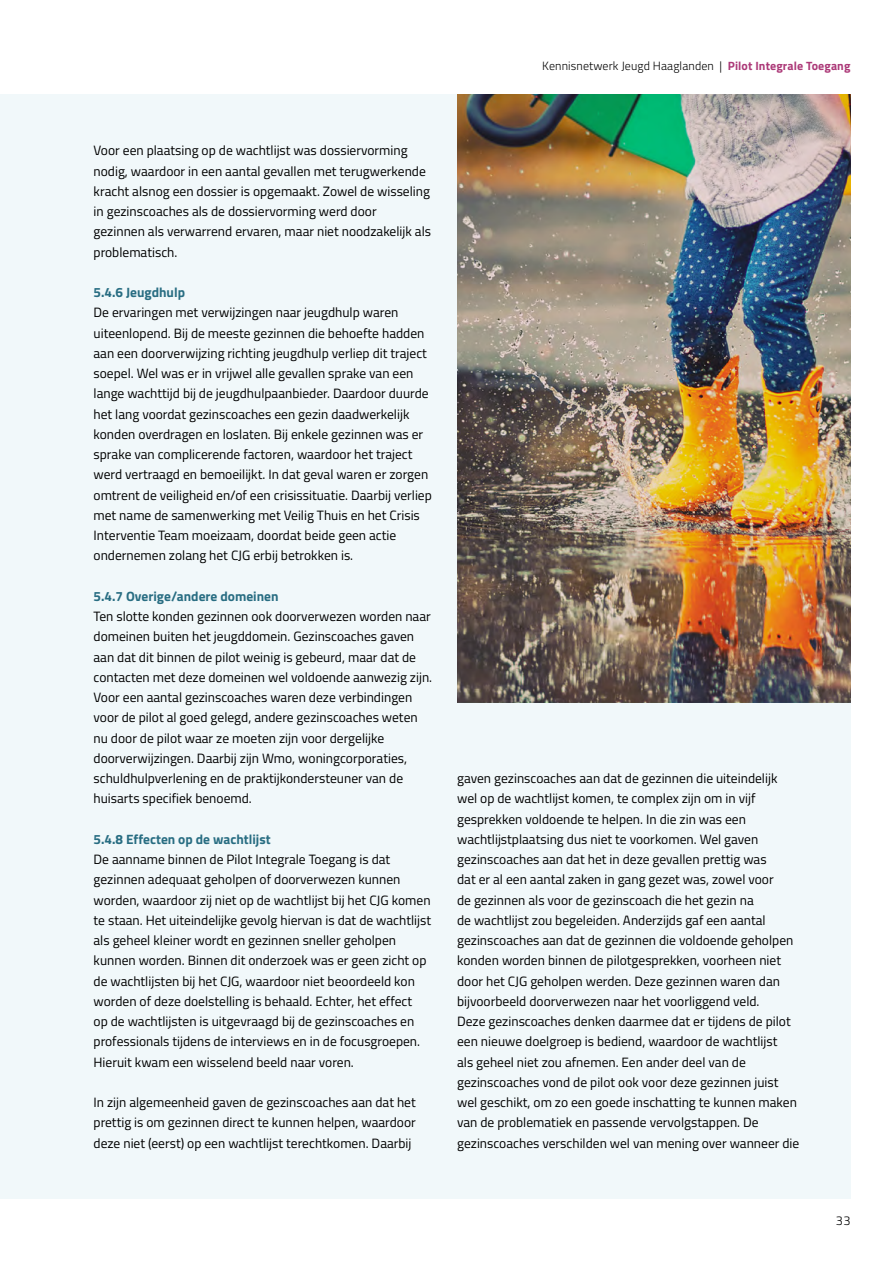
<style>
.page{position:relative;width:893px;height:1263px;background:#fff}
.page>*{position:absolute;margin:0;border:0;box-sizing:border-box;transform-origin:0 0}
.t1{font:13.5px/20.2px "Cairo";color:#000}
.t2{font:700 13.5px "Cairo";color:#286d82}
.t3{font:300 12.75px "Cairo";color:#000}
.t4{font:300 12px "Cairo";letter-spacing:.01em;color:#000}
.s1{font-weight:700;color:#ac3978}
</style>
<div class="page">
<div style="left:0;top:94px;width:850px;height:1105px;background:#f1f8fa"></div>
<img style="left:457px;top:94px;width:393px;height:608px">
<p class="t4" style="left:542px;top:57px;width:310px">Kennisnetwerk Jeugd Haaglanden | <span class="s1">Pilot Integrale Toegang</span></p>
<p class="t1" style="left:94px;top:140px;width:339px">Voor een plaatsing op de wachtlijst was dossiervorming nodig, waardoor in een aantal gevallen met terugwerkende kracht alsnog een dossier is opgemaakt. Zowel de wisseling in gezinscoaches als de dossiervorming werd door gezinnen als verwarrend ervaren, maar niet noodzakelijk als problematisch.</p>
<p class="t2" style="left:94px;top:281px;width:93px">5.4.6 Jeugdhulp</p>
<p class="t1" style="left:94px;top:302px;width:340px">De ervaringen met verwijzingen naar jeugdhulp waren uiteenlopend. Bij de meeste gezinnen die behoefte hadden aan een doorverwijzing richting jeugdhulp verliep dit traject soepel. Wel was er in vrijwel alle gevallen sprake van een lange wachttijd bij de jeugdhulpaanbieder. Daardoor duurde het lang voordat gezinscoaches een gezin daadwerkelijk konden overdragen en loslaten. Bij enkele gezinnen was er sprake van complicerende factoren, waardoor het traject werd vertraagd en bemoeilijkt. In dat geval waren er zorgen omtrent de veiligheid en/of een crisissituatie. Daarbij verliep met name de samenwerking met Veilig Thuis en het Crisis Interventie Team moeizaam, doordat beide geen actie ondernemen zolang het CJG erbij betrokken is.</p>
<p class="t2" style="left:94px;top:585px;width:187px">5.4.7 Overige/andere domeinen</p>
<p class="t1" style="left:94px;top:606px;width:340px">Ten slotte konden gezinnen ook doorverwezen worden naar domeinen buiten het jeugddomein. Gezinscoaches gaven aan dat dit binnen de pilot weinig is gebeurd, maar dat de contacten met deze domeinen wel voldoende aanwezig zijn.<br>Voor een aantal gezinscoaches waren deze verbindingen voor de pilot al goed gelegd, andere gezinscoaches weten nu door de pilot waar ze moeten zijn voor dergelijke doorverwijzingen. Daarbij zijn Wmo, woningcorporaties, schuldhulpverlening en de praktijkondersteuner van de huisarts specifiek benoemd.</p>
<p class="t2" style="left:94px;top:828px;width:179px">5.4.8 Effecten op de wachtlijst</p>
<p class="t1" style="left:94px;top:849px;width:339px">De aanname binnen de Pilot Integrale Toegang is dat gezinnen adequaat geholpen of doorverwezen kunnen worden, waardoor zij niet op de wachtlijst bij het CJG komen te staan. Het uiteindelijke gevolg hiervan is dat de wachtlijst als geheel kleiner wordt en gezinnen sneller geholpen kunnen worden. Binnen dit onderzoek was er geen zicht op de wachtlijsten bij het CJG, waardoor niet beoordeeld kon worden of deze doelstelling is behaald. Echter, het effect<br>op de wachtlijsten is uitgevraagd bij de gezinscoaches en professionals tijdens de interviews en in de focusgroepen.<br>Hieruit kwam een wisselend beeld naar voren.</p>
<p class="t1" style="left:94px;top:1092px;width:324px;text-align:justify">In zijn algemeenheid gaven de gezinscoaches aan dat het prettig is om gezinnen direct te kunnen helpen, waardoor deze niet (eerst) op een wachtlijst terechtkomen. Daarbij</p>
<p class="t1" style="left:457px;top:768px;width:344px">gaven gezinscoaches aan dat de gezinnen die uiteindelijk wel op de wachtlijst komen, te complex zijn om in vijf gesprekken voldoende te helpen. In die zin was een wachtlijstplaatsing dus niet te voorkomen. Wel gaven gezinscoaches aan dat het in deze gevallen prettig was<br>dat er al een aantal zaken in gang gezet was, zowel voor<br>de gezinnen als voor de gezinscoach die het gezin na<br>de wachtlijst zou begeleiden. Anderzijds gaf een aantal gezinscoaches aan dat de gezinnen die voldoende geholpen konden worden binnen de pilotgesprekken, voorheen niet door het CJG geholpen werden. Deze gezinnen waren dan bijvoorbeeld doorverwezen naar het voorliggend veld.<br>Deze gezinscoaches denken daarmee dat er tijdens de pilot een nieuwe doelgroep is bediend, waardoor de wachtlijst<br>als geheel niet zou afnemen. Een ander deel van de gezinscoaches vond de pilot ook voor deze gezinnen juist wel geschikt, om zo een goede inschatting te kunnen maken van de problematiek en passende vervolgstappen. De gezinscoaches verschilden wel van mening over wanneer die</p>
<p class="t3" style="left:836px;top:1211px;width:16px">33</p>
</div>
